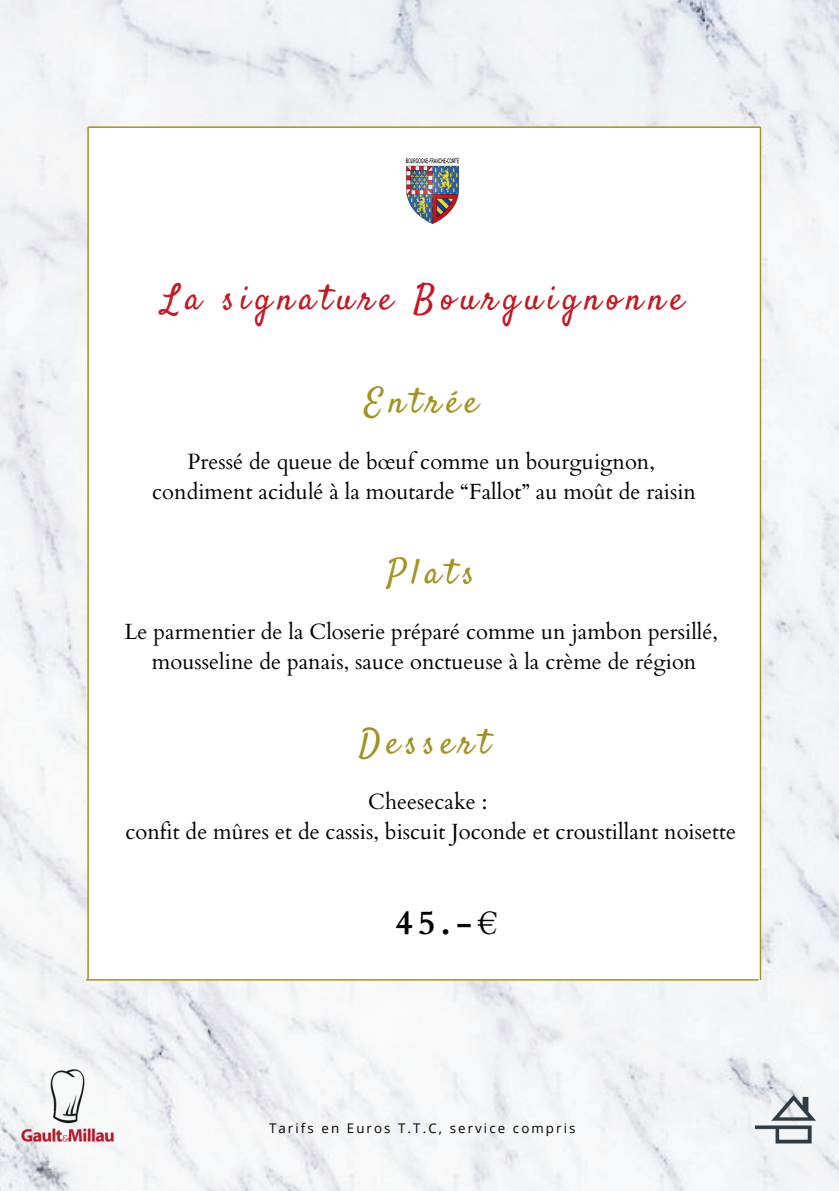
<style>
.page{position:relative;width:839px;height:1191px;background:#fff}
.page>*{position:absolute;margin:0;border:0;box-sizing:border-box;transform-origin:0 0}
.t1{font:35.6px "Satisfy";letter-spacing:.155em;color:#c41922}
.t2{font:35px "Satisfy";letter-spacing:.155em;color:#a49224}
.t3{font:700 33.8px "Cardo";color:#000}
.t4{font:22px/30px "Cardo";color:#000;text-align:center}
.t5{font:13.2px "Open Sans";letter-spacing:.155em;color:#000}
</style>
<div class="page">
<img style="left:0;top:0;width:838px;height:1191px">
<div style="left:88px;top:127px;width:672px;height:853px;background:#fff"></div>
<hr style="left:88px;top:126px;width:672px;height:2px;background:#a49224">
<hr style="left:86px;top:979px;width:672px;height:2px;background:#a49224">
<hr style="left:759px;top:127px;width:2px;height:853px;background:#a49224">
<hr style="left:87px;top:127px;width:2px;height:853px;background:#a49224">
<img style="left:405px;top:157px;width:55px;height:67px">
<img style="left:20px;top:1058px;width:95px;height:95px">
<img style="left:752px;top:1090px;width:67px;height:63px">
<h1 class="t1" style="left:162px;top:276px;width:523px">La signature Bourguignonne</h1>
<h2 class="t2" style="left:365px;top:380px;width:115px">Entrée</h2>
<p class="t4" style="left:152px;top:445px;width:545px">Pressé de queue de bœuf comme un bourguignon, condiment acidulé à la moutarde “Fallot” au moût de raisin</p>
<h2 class="t2" style="left:387px;top:550px;width:89px">Plats</h2>
<p class="t4" style="left:124px;top:615px;width:595px">Le parmentier de la Closerie préparé comme un jambon persillé, mousseline de panais, sauce onctueuse à la crème de région</p>
<h2 class="t2" style="left:358px;top:720px;width:132px">Dessert</h2>
<p class="t4" style="left:125px;top:786px;width:612px">Cheesecake :<br>confit de mûres et de cassis, biscuit Joconde et croustillant noisette</p>
<h3 class="t3" style="left:395px;top:896px;width:104px">45.-€</h3>
<p class="t5" style="left:269px;top:1120px;width:308px">Tarifs en Euros T.T.C, service compris</p>
</div>
